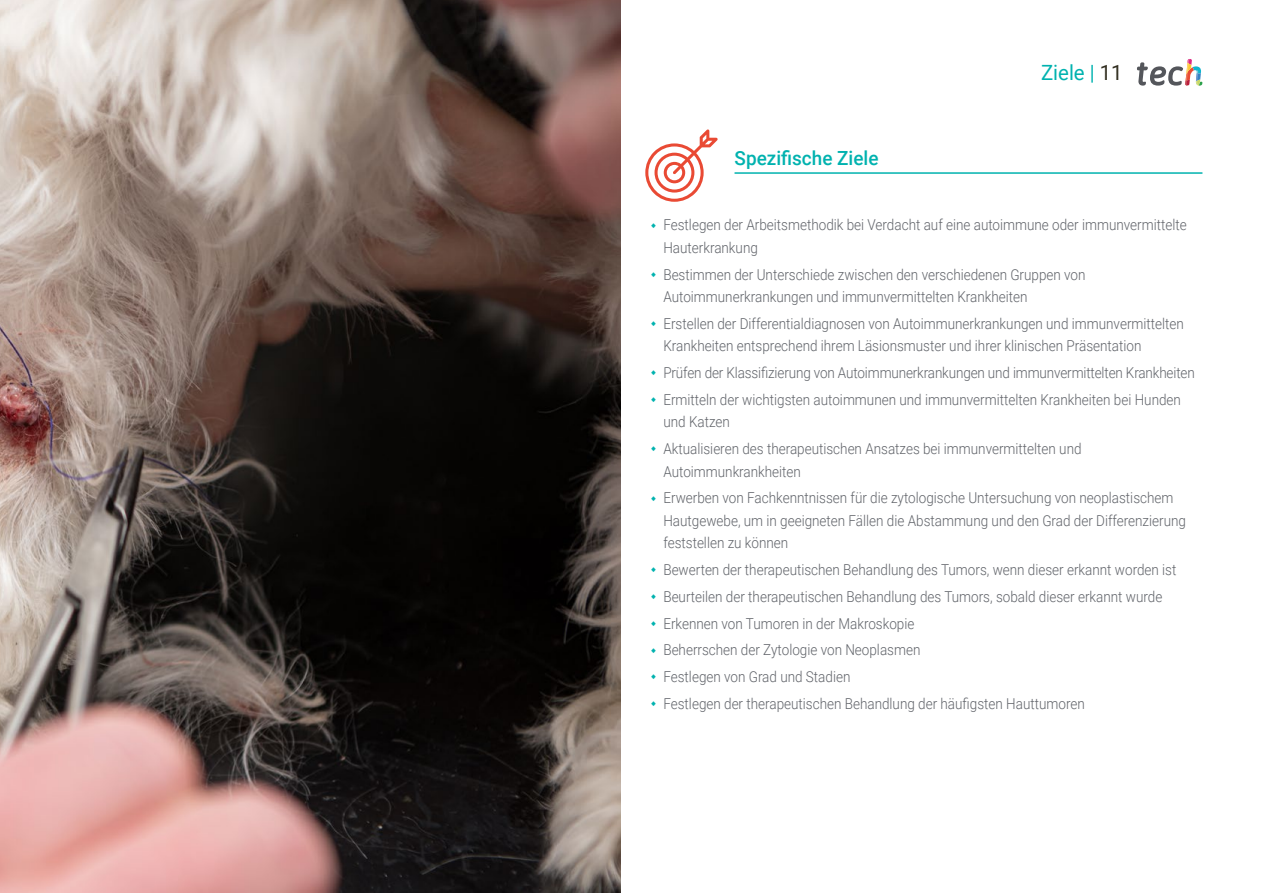
<style>
.page{position:relative;width:1263px;height:893px;background:#fff}
.page>*{position:absolute;margin:0;border:0;box-sizing:border-box;transform-origin:0 0}
.t1{font:21px "Roboto";color:#00b2af}
.t2{font:500 19.5px "Roboto";color:#00b2af}
.t3{font:300 15px/26.7px "Roboto";color:#61646a;scale:.9 1}
.s1{color:#312e20}
</style>
<div class="page">
<img style="left:0;top:0;width:621px;height:893px">
<svg style="left:645px;top:129px;width:73px;height:73px"></svg>
<svg style="left:1137px;top:59px;width:65px;height:27px"></svg>
<hr style="left:735px;top:173px;width:467px;height:1px;background:#00b2af">
<h2 class="t2" style="left:735px;top:144px;width:145px">Spezifische Ziele</h2>
<h1 class="t1" style="left:1041px;top:57px;width:83px">Ziele | <span class="s1">11</span></h1>
<p class="t3" style="left:663px;top:213px;width:583px;line-height:22.5px">Festlegen der Arbeitsmethodik bei Verdacht auf eine autoimmune oder immunvermittelte<br>Hauterkrankung</p>
<p class="t3" style="left:663px;top:262px;width:471px;line-height:22.5px">Bestimmen der Unterschiede zwischen den verschiedenen Gruppen von<br>Autoimmunerkrankungen und immunvermittelten Krankheiten</p>
<p class="t3" style="left:663px;top:312px;width:580px;line-height:22.5px">Erstellen der Differentialdiagnosen von Autoimmunerkrankungen und immunvermittelten<br>Krankheiten entsprechend ihrem Läsionsmuster und ihrer klinischen Präsentation</p>
<p class="t3" style="left:663px;top:359px;width:592px">Prüfen der Klassifizierung von Autoimmunerkrankungen und immunvermittelten Krankheiten<br>Ermitteln der wichtigsten autoimmunen und immunvermittelten Krankheiten bei Hunden</p>
<p class="t3" style="left:663px;top:408px;width:466px">und Katzen<br>Aktualisieren des therapeutischen Ansatzes bei immunvermittelten und</p>
<p class="t3" style="left:663px;top:457px;width:568px">Autoimmunkrankheiten<br>Erwerben von Fachkenntnissen für die zytologische Untersuchung von neoplastischem</p>
<p class="t3" style="left:663px;top:509px;width:582px;line-height:22.5px">Hautgewebe, um in geeigneten Fällen die Abstammung und den Grad der Differenzierung feststellen zu können</p>
<p class="t3" style="left:663px;top:556px;width:572px">Bewerten der therapeutischen Behandlung des Tumors, wenn dieser erkannt worden ist Beurteilen der therapeutischen Behandlung des Tumors, sobald dieser erkannt wurde Erkennen von Tumoren in der Makroskopie<br>Beherrschen der Zytologie von Neoplasmen<br>Festlegen von Grad und Stadien<br>Festlegen der therapeutischen Behandlung der häufigsten Hauttumoren</p>
</div>
